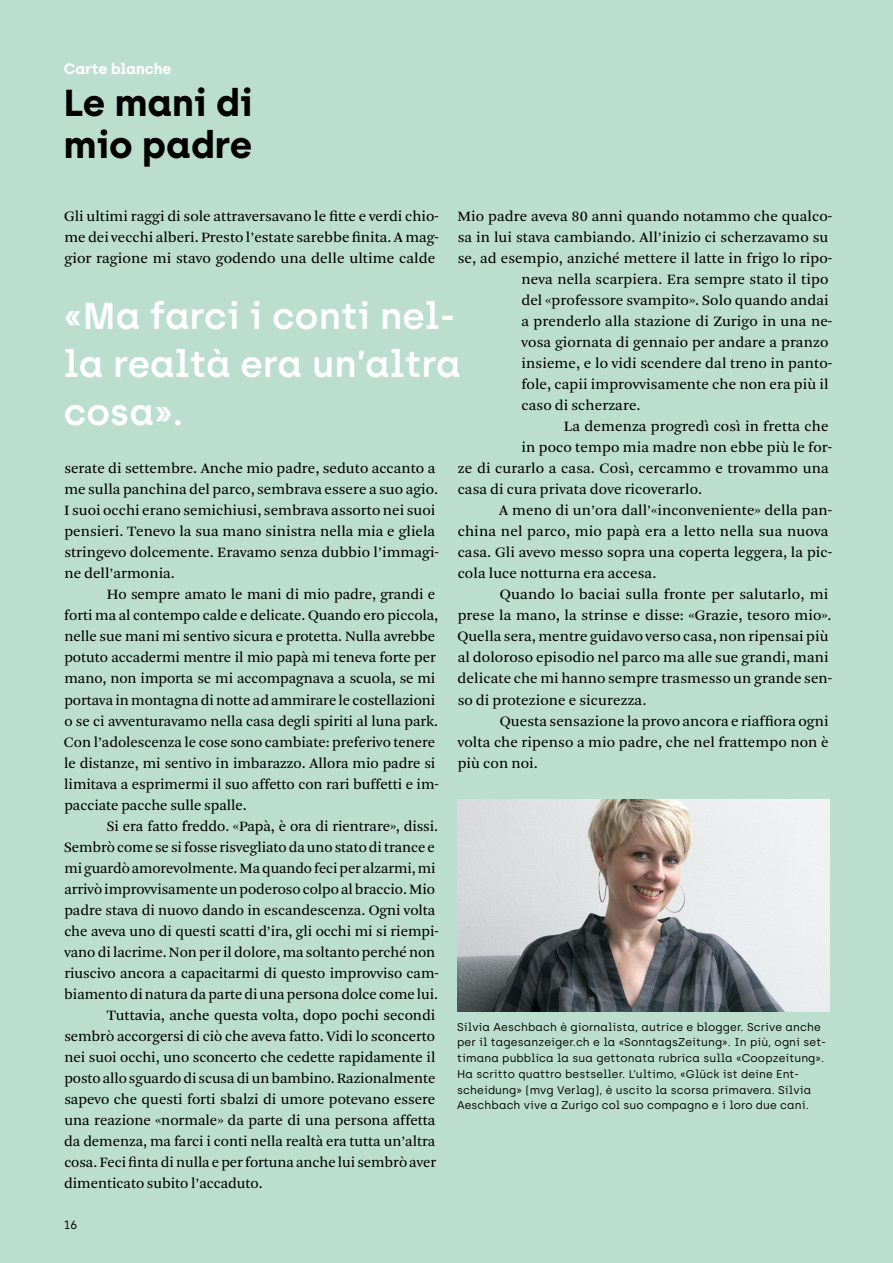
<style>
.page{position:relative;width:893px;height:1263px;background:#bbdecf}
.page>*{position:absolute;margin:0;border:0;box-sizing:border-box;transform-origin:0 0}
.t1{font:600 37.5px/48px "Archia";color:#fff}
.t2{font:700 37.5px/42px "Archia";color:#000}
.t3{font:15px/21px "Arnhem";letter-spacing:-.005em;color:#000}
.t4{font:700 15px "Archia";color:#fff}
.t5{font:12px "Archia";color:#000}
.t6{font:11.25px/15.8px "Archia";letter-spacing:.01em;color:#000}
</style>
<div class="page">
<img style="left:457px;top:799px;width:372px;height:213px">
<p class="t4" style="left:64px;top:60px;width:109px">Carte blanche</p>
<h1 class="t2" style="left:64px;top:82px;width:190px">Le mani di mio padre</h1>
<p class="t3" style="left:64px;top:206px;width:376px;text-align:justify">Gli ultimi raggi di sole attraversavano le fitte e verdi chio&shy;me dei vecchi alberi. Presto l’estate sarebbe finita. A mag&shy;gior ragione mi stavo godendo una delle ultime calde</p>
<p class="t3" style="left:457px;top:206px;width:376px">Mio padre aveva 80 anni quando notammo che qualco-</p>
<p class="t3" style="left:458px;top:227px;width:372px">sa in lui stava cambiando. All’inizio ci scherzavamo su</p>
<p class="t3" style="left:458px;top:248px;width:376px">se, ad esempio, anziché mettere il latte in frigo lo ripo-</p>
<p class="t3" style="left:522px;top:269px;width:308px">neva nella scarpiera. Era sempre stato il tipo</p>
<p class="t3" style="left:521px;top:290px;width:309px">del «professore svampito». Solo quando andai</p>
<p class="t3" style="left:521px;top:311px;width:312px">a prenderlo alla stazione di Zurigo in una ne-</p>
<p class="t3" style="left:521px;top:332px;width:308px">vosa giornata di gennaio per andare a pranzo</p>
<p class="t3" style="left:521px;top:353px;width:312px">insieme, e lo vidi scendere dal treno in panto-</p>
<p class="t3" style="left:521px;top:374px;width:309px">fole, capii improvvisamente che non era più il</p>
<p class="t3" style="left:521px;top:395px;width:121px">caso di scherzare.</p>
<p class="t3" style="left:564px;top:416px;width:266px">La demenza progredì così in fretta che</p>
<p class="t3" style="left:521px;top:437px;width:312px">in poco tempo mia madre non ebbe più le for-</p>
<p class="t3" style="left:458px;top:458px;width:372px">ze di curarlo a casa. Così, cercammo e trovammo una</p>
<p class="t3" style="left:458px;top:479px;width:246px">casa di cura privata dove ricoverarlo.</p>
<p class="t3" style="left:499px;top:500px;width:335px">A meno di un’ora dall’«inconveniente» della pan-</p>
<p class="t3" style="left:458px;top:521px;width:372px">china nel parco, mio papà era a letto nella sua nuova</p>
<p class="t3" style="left:458px;top:542px;width:376px">casa. Gli avevo messo sopra una coperta leggera, la pic-</p>
<p class="t3" style="left:458px;top:563px;width:200px">cola luce notturna era accesa.</p>
<p class="t3" style="left:500px;top:584px;width:330px">Quando lo baciai sulla fronte per salutarlo, mi</p>
<p class="t3" style="left:458px;top:605px;width:375px">prese la mano, la strinse e disse: «Grazie, tesoro mio».</p>
<p class="t3" style="left:457px;top:626px;width:373px">Quella sera, mentre guidavo verso casa, non ripensai più</p>
<p class="t3" style="left:458px;top:647px;width:372px">al doloroso episodio nel parco ma alle sue grandi, mani</p>
<p class="t3" style="left:458px;top:668px;width:376px">delicate che mi hanno sempre trasmesso un grande sen-</p>
<p class="t3" style="left:458px;top:689px;width:190px">so di protezione e sicurezza.</p>
<p class="t3" style="left:500px;top:710px;width:330px">Questa sensazione la provo ancora e riaffiora ogni</p>
<p class="t3" style="left:458px;top:731px;width:372px">volta che ripenso a mio padre, che nel frattempo non è</p>
<p class="t3" style="left:458px;top:752px;width:82px">più con noi.</p>
<h1 class="t1" style="left:64px;top:292px;width:398px">«Ma farci i conti nel&shy;la realtà era un’altra cosa».</h1>
<p class="t3" style="left:64px;top:458px;width:376px">serate di settembre. Anche mio padre, seduto accanto a me sulla panchina del parco, sembrava essere a suo agio.<br>I suoi occhi erano semichiusi, sembrava assorto nei suoi pensieri. Tenevo la sua mano sinistra nella mia e gliela stringevo dolcemente. Eravamo senza dubbio l’immagi&shy;ne dell’armonia.</p>
<p class="t3" style="left:64px;top:584px;width:376px;text-indent:43px">Ho sempre amato le mani di mio padre, grandi e forti ma al contempo calde e delicate. Quando ero piccola, nelle sue mani mi sentivo sicura e protetta. Nulla avrebbe potuto accadermi mentre il mio papà mi teneva forte per mano, non importa se mi accompagnava a scuola, se mi portava in montagna di notte ad ammirare le costellazioni o se ci avventuravamo nella casa degli spiriti al luna park.<br>Con l’adolescenza le cose sono cambiate: preferivo tenere le distanze, mi sentivo in imbarazzo. Allora mio padre si limitava a esprimermi il suo affetto con rari buffetti e im&shy;pacciate pacche sulle spalle.</p>
<p class="t3" style="left:107px;top:815px;width:333px">Si era fatto freddo. «Papà, è ora di rientrare», dissi.</p>
<p class="t3" style="left:64px;top:836px;width:372px">Sembrò come se si fosse risvegliato da uno stato di trance e</p>
<p class="t3" style="left:64px;top:857px;width:373px">mi guardò amorevolmente. Ma quando feci per alzarmi, mi</p>
<p class="t3" style="left:64px;top:878px;width:372px">arrivò improvvisamente un poderoso colpo al braccio. Mio</p>
<p class="t3" style="left:64px;top:899px;width:372px">padre stava di nuovo dando in escandescenza. Ogni volta</p>
<p class="t3" style="left:64px;top:920px;width:376px">che aveva uno di questi scatti d’ira, gli occhi mi si riempi-</p>
<p class="t3" style="left:64px;top:941px;width:372px">vano di lacrime. Non per il dolore, ma soltanto perché non</p>
<p class="t3" style="left:64px;top:962px;width:376px">riuscivo ancora a capacitarmi di questo improvviso cam-</p>
<p class="t3" style="left:64px;top:983px;width:375px">biamento di natura da parte di una persona dolce come lui.</p>
<p class="t3" style="left:107px;top:1004px;width:330px">Tuttavia, anche questa volta, dopo pochi secondi</p>
<p class="t3" style="left:64px;top:1025px;width:372px">sembrò accorgersi di ciò che aveva fatto. Vidi lo sconcerto</p>
<p class="t3" style="left:64px;top:1046px;width:372px">nei suoi occhi, uno sconcerto che cedette rapidamente il</p>
<p class="t3" style="left:64px;top:1067px;width:372px">posto allo sguardo di scusa di un bambino. Razionalmente</p>
<p class="t3" style="left:64px;top:1088px;width:372px">sapevo che questi forti sbalzi di umore potevano essere</p>
<p class="t3" style="left:64px;top:1109px;width:373px">una reazione «normale» da parte di una persona affetta</p>
<p class="t3" style="left:64px;top:1130px;width:373px">da demenza, ma farci i conti nella realtà era tutta un’altra</p>
<p class="t3" style="left:64px;top:1151px;width:373px">cosa. Feci finta di nulla e per fortuna anche lui sembrò aver</p>
<p class="t3" style="left:64px;top:1172px;width:200px">dimenticato subito l’accaduto.</p>
<p class="t6" style="left:457px;top:1019px;width:370px">Silvia Aeschbach è giornalista, autrice e blogger. Scrive anche per il tagesanzeiger.ch e la «SonntagsZeitung». In più, ogni set&shy;timana pubblica la sua gettonata rubrica sulla «Coopzeitung».<br>Ha scritto quattro bestseller. L’ultimo, «Glück ist deine Ent&shy;scheidung» (mvg Verlag), è uscito la scorsa primavera. Silvia Aeschbach vive a Zurigo col suo compagno e i loro due cani.</p>
<p class="t5" style="left:64px;top:1218px;width:15px">16</p>
</div>
